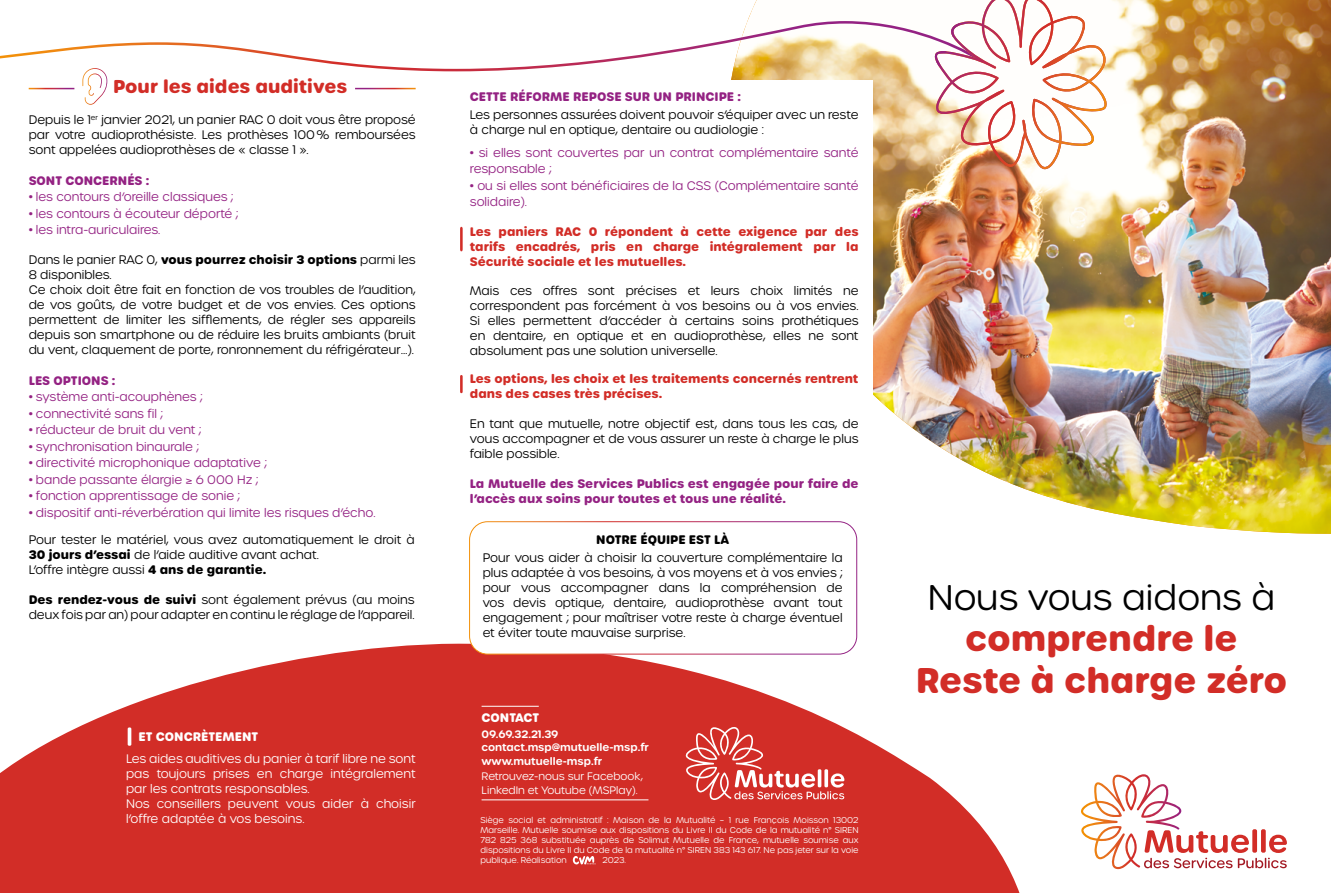
<style>
.page{position:relative;width:1331px;height:893px;background:#fff}
.page>*{position:absolute;margin:0;border:0;box-sizing:border-box;transform-origin:0 0}
.t1{font:700 34.5px/41.4px "Urbane Rounded";color:#d22d27;text-align:center}
.t2{font:300 34.5px "Urbane Rounded";color:#000}
.t3{font:700 18px "Urbane Rounded";color:#d22d27}
.t4{font:300 12px/15px "Urbane Rounded";color:#000;text-align:justify}
.t5{font:300 12px/16.5px "Urbane Rounded";color:#942283}
.t6{font:700 12px/15px "Urbane Rounded";color:#d22d27;text-align:justify}
.t7{font:300 12px/15px "Urbane Rounded";color:#fff}
.t8{font:700 12px/15px "Urbane Rounded";color:#942283}
.t9{font:700 12px "Urbane Rounded";color:#fff}
.t10{font:700 12px "Urbane Rounded";color:#000}
.t11{font:600 10.5px/13.5px "Urbane Rounded";color:#fff}
.t12{font:300 10.5px/13.5px "Urbane Rounded";color:#fff}
.t13{font:300 8.25px/9.9px "Urbane Rounded";color:#fff;text-align:justify}
.s1{font-weight:700}
</style>
<div class="page">
<svg style="left:0;top:644px;width:1020px;height:249px;fill:#d22d27"></svg>
<img style="left:731px;top:0;width:600px;height:534px">
<svg style="left:0;top:21px;width:938px;height:50px"></svg>
<svg style="left:938px;top:0;width:168px;height:167px"></svg>
<svg style="left:1081px;top:774px;width:206px;height:95px"></svg>
<svg style="left:685px;top:726px;width:159px;height:74px"></svg>
<div style="left:470px;top:522px;width:387px;height:132px;background:#fff;border-radius:18px"></div>
<div style="left:469px;top:521px;width:388px;height:133px;border:1px solid #fff;border-radius:18px"></div>
<hr style="left:128px;top:727px;width:3px;height:19px;background:#fff;border-radius:2px">
<hr style="left:482px;top:799px;width:166px;height:1px;background:#fff">
<hr style="left:482px;top:706px;width:57px;height:1px;background:#fff">
<div style="left:458px;top:80px;width:415px;height:351px;background:#fff"></div>
<svg style="left:82px;top:68px;width:25px;height:37px"></svg>
<svg style="left:460px;top:227px;width:3px;height:24px"></svg>
<hr style="left:460px;top:375px;width:3px;height:18px;background:#d22d27">
<svg style="left:573px;top:856px;width:23px;height:8px"></svg>
<h2 class="t3" style="left:113px;top:74px;width:236px">Pour les aides auditives</h2>
<p class="t4" style="left:29px;top:112px;width:388px">Depuis le 1<sup>er</sup> janvier 2021, un panier RAC 0 doit vous être proposé par votre audioprothésiste. Les prothèses 100% remboursées sont appelées audioprothèses de « classe 1 ».</p>
<p class="t8" style="left:29px;top:173px;width:122px">SONT CONCERNÉS :</p>
<p class="t5" style="left:29px;top:189px;width:206px">• les contours d’oreille classiques ;</p>
<p class="t5" style="left:29px;top:205px;width:211px">• les contours à écouteur déporté ;</p>
<p class="t5" style="left:29px;top:222px;width:133px">• les intra-auriculaires.</p>
<p class="t4" style="left:29px;top:252px;width:388px;text-align:left">Dans le panier RAC 0, <span class="s1">vous pourrez choisir 3 options</span> parmi les 8 disponibles.<br>Ce choix doit être fait en fonction de vos troubles de l’audition, de vos goûts, de votre budget et de vos envies. Ces options permettent de limiter les sifflements, de régler ses appareils depuis son smartphone ou de réduire les bruits ambiants (bruit du vent, claquement de porte, ronronnement du réfrigérateur…).</p>
<p class="t8" style="left:29px;top:373px;width:88px">LES OPTIONS :</p>
<p class="t5" style="left:29px;top:389px;width:175px">• système anti-acouphènes ;</p>
<p class="t5" style="left:29px;top:405px;width:136px">• connectivité sans fil ;</p>
<p class="t5" style="left:29px;top:422px;width:174px">• réducteur de bruit du vent ;</p>
<p class="t5" style="left:29px;top:438px;width:172px">• synchronisation binaurale ;</p>
<p class="t5" style="left:29px;top:455px;width:240px">• directivité microphonique adaptative ;</p>
<p class="t5" style="left:29px;top:471px;width:231px">• bande passante élargie ≥ 6 000 Hz ;</p>
<p class="t5" style="left:29px;top:488px;width:213px">• fonction apprentissage de sonie ;</p>
<p class="t5" style="left:29px;top:504px;width:348px">• dispositif anti-réverbération qui limite les risques d’écho.</p>
<p class="t4" style="left:29px;top:532px;width:387px;text-align:left">Pour tester le matériel, vous avez automatiquement le droit à<br><span class="s1">30 jours d’essai</span> de l’aide auditive avant achat.<br>L’offre intègre aussi <span class="s1">4 ans de garantie.</span></p>
<p class="t4" style="left:29px;top:592px;width:387px"><span class="s1">Des rendez-vous de suivi</span> sont également prévus (au moins deux fois par an) pour adapter en continu le réglage de l’appareil.</p>
<p class="t9" style="left:139px;top:729px;width:121px">ET CONCRÈTEMENT</p>
<p class="t7" style="left:126px;top:752px;width:291px">Les aides auditives du panier à tarif libre ne sont pas toujours prises en charge intégralement par les contrats responsables.<br>Nos conseillers peuvent vous aider à choisir l’offre adaptée à vos besoins.</p>
<p class="t8" style="left:470px;top:89px;width:273px">CETTE RÉFORME REPOSE SUR UN PRINCIPE :</p>
<p class="t4" style="left:470px;top:107px;width:390px">Les personnes assurées doivent pouvoir s’équiper avec un reste à charge nul en optique, dentaire ou audiologie :</p>
<p class="t5" style="left:470px;top:144px;width:390px">• si elles sont couvertes par un contrat complémentaire santé responsable ;</p>
<p class="t5" style="left:470px;top:177px;width:390px">• ou si elles sont bénéficiaires de la CSS (Complémentaire santé solidaire).</p>
<p class="t6" style="left:470px;top:224px;width:390px">Les paniers RAC 0 répondent à cette exigence par des tarifs encadrés, pris en charge intégralement par la Sécurité sociale et les mutuelles.</p>
<p class="t4" style="left:470px;top:283px;width:390px">Mais ces offres sont précises et leurs choix limités ne correspondent pas forcément à vos besoins ou à vos envies.<br>Si elles permettent d’accéder à certains soins prothétiques en dentaire, en optique et en audioprothèse, elles ne sont absolument pas une solution universelle.</p>
<p class="t6" style="left:470px;top:371px;width:390px">Les options, les choix et les traitements concernés rentrent dans des cases très précises.</p>
<p class="t4" style="left:470px;top:416px;width:390px">En tant que mutuelle, notre objectif est, dans tous les cas, de vous accompagner et de vous assurer un reste à charge le plus faible possible.</p>
<p class="t8" style="left:470px;top:476px;width:390px">La Mutuelle des Services Publics est engagée pour faire de l’accès aux soins pour toutes et tous une réalité.</p>
<p class="t10" style="left:596px;top:531px;width:134px">NOTRE ÉQUIPE EST LÀ</p>
<p class="t4" style="left:483px;top:550px;width:362px">Pour vous aider à choisir la couverture complémentaire la plus adaptée à vos besoins, à vos moyens et à vos envies ; pour vous accompagner dans la compréhension de vos devis optique, dentaire, audioprothèse avant tout engagement ; pour maîtriser votre reste à charge éventuel et éviter toute mauvaise surprise.</p>
<p class="t9" style="left:482px;top:709px;width:59px">CONTACT</p>
<p class="t11" style="left:482px;top:727px;width:169px">09.69.32.21.39 contact.msp@mutuelle-msp.fr www.mutuelle-msp.fr</p>
<p class="t12" style="left:482px;top:770px;width:163px">Retrouvez-nous sur Facebook,<br>LinkedIn et Youtube (MSPlay).</p>
<p class="t13" style="left:480px;top:815px;width:380px">Siège social et administratif : Maison de la Mutualité – 1 rue François Moisson 13002<br>Marseille. Mutuelle soumise aux dispositions du Livre II du Code de la mutualité n° SIREN 782 825 368 substituée auprès de Solimut Mutuelle de France, mutuelle soumise aux dispositions du Livre II du Code de la mutualité n° SIREN 383 143 617. Ne pas jeter sur la voie publique. Réalisation</p>
<p class="t13" style="left:602px;top:855px;width:25px">2023.</p>
<h1 class="t2" style="left:928px;top:575px;width:349px">Nous vous aidons à</h1>
<h1 class="t1" style="left:916px;top:618px;width:373px">comprendre le<br>Reste à charge zéro</h1>
</div>
